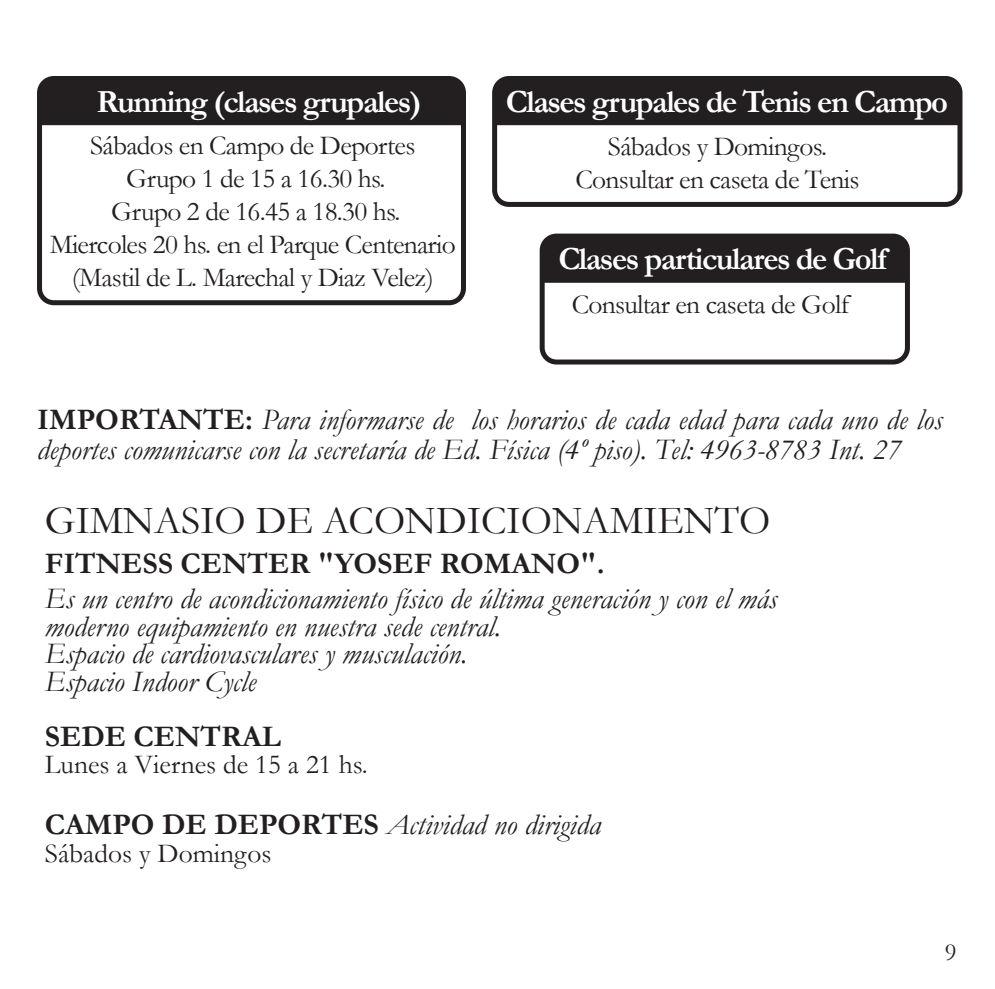
<style>
.page{position:relative;width:995px;height:989px;background:#fff}
.page>*{position:absolute;margin:0;border:0;box-sizing:border-box;transform-origin:0 0}
.t1{font:40px "Garamond";color:#231f20}
.t2{font:700 32.5px "Garamond";letter-spacing:-.045em;color:#fff}
.t3{font:italic 30px/27.5px "Garamond";color:#231f20}
.t4{font:700 30px "Garamond";color:#231f20}
.t5{font:27.5px/33px "Garamond";letter-spacing:-.025em;color:#231f20;text-align:center}
.t6{font:27.5px "Garamond";color:#231f20}
.t7{font:25px "Garamond";color:#231f20}
.s1{font-weight:700;font-style:normal}
</style>
<div class="page">
<div style="left:492px;top:76px;width:470px;height:131px;border:5px solid #231f20;border-radius:14px"></div>
<div style="left:494px;top:78px;width:465px;height:47px;background:#231f20"></div>
<div style="left:37px;top:76px;width:429px;height:229px;border:5px solid #231f20;border-radius:14px"></div>
<div style="left:39px;top:78px;width:424px;height:47px;background:#231f20"></div>
<div style="left:539px;top:233px;width:370px;height:131px;border:5px solid #231f20;border-radius:14px"></div>
<div style="left:542px;top:236px;width:365px;height:47px;background:#231f20"></div>
<p class="t2" style="left:97px;top:79px;width:326px">Running (clases grupales)</p>
<p class="t5" style="left:50px;top:128px;width:407px">Sábados en Campo de Deportes<br>Grupo 1 de 15 a 16.30 hs.<br>Grupo 2 de 16.45 a 18.30 hs.<br>Miercoles 20 hs. en el Parque Centenario (Mastil de L. Marechal y Diaz Velez)</p>
<p class="t2" style="left:505px;top:79px;width:443px">Clases grupales de Tenis en Campo</p>
<p class="t5" style="left:575px;top:129px;width:285px">Sábados y Domingos.<br>Consultar en caseta de Tenis</p>
<p class="t2" style="left:558px;top:237px;width:330px">Clases particulares de Golf</p>
<p class="t5" style="left:571px;top:286px;width:279px">Consultar en caseta de Golf</p>
<p class="t3" style="left:37px;top:403px;width:906px;line-height:30px"><span class="s1">IMPORTANTE:</span> Para informarse de los horarios de cada edad para cada uno de los deportes comunicarse con la secretaría de Ed. Física (4º piso). Tel: 4963-8783 Int. 27</p>
<h1 class="t1" style="left:45px;top:493px;width:727px">GIMNASIO DE ACONDICIONAMIENTO</h1>
<p class="t4" style="left:45px;top:543px;width:561px">FITNESS CENTER "YOSEF ROMANO".</p>
<p class="t3" style="left:45px;top:584px;width:733px">Es un centro de acondicionamiento físico de última generación y con el más moderno equipamiento en nuestra sede central.<br>Espacio de cardiovasculares y musculación.<br>Espacio Indoor Cycle</p>
<p class="t4" style="left:45px;top:715px;width:237px">SEDE CENTRAL</p>
<p class="t6" style="left:45px;top:746px;width:324px">Lunes a Viernes de 15 a 21 hs.</p>
<p class="t3" style="left:45px;top:810px;width:557px"><span class="s1">CAMPO DE DEPORTES</span> Actividad no dirigida</p>
<p class="t6" style="left:45px;top:834px;width:228px">Sábados y Domingos</p>
<p class="t7" style="left:944px;top:934px;width:13px">9</p>
</div>
